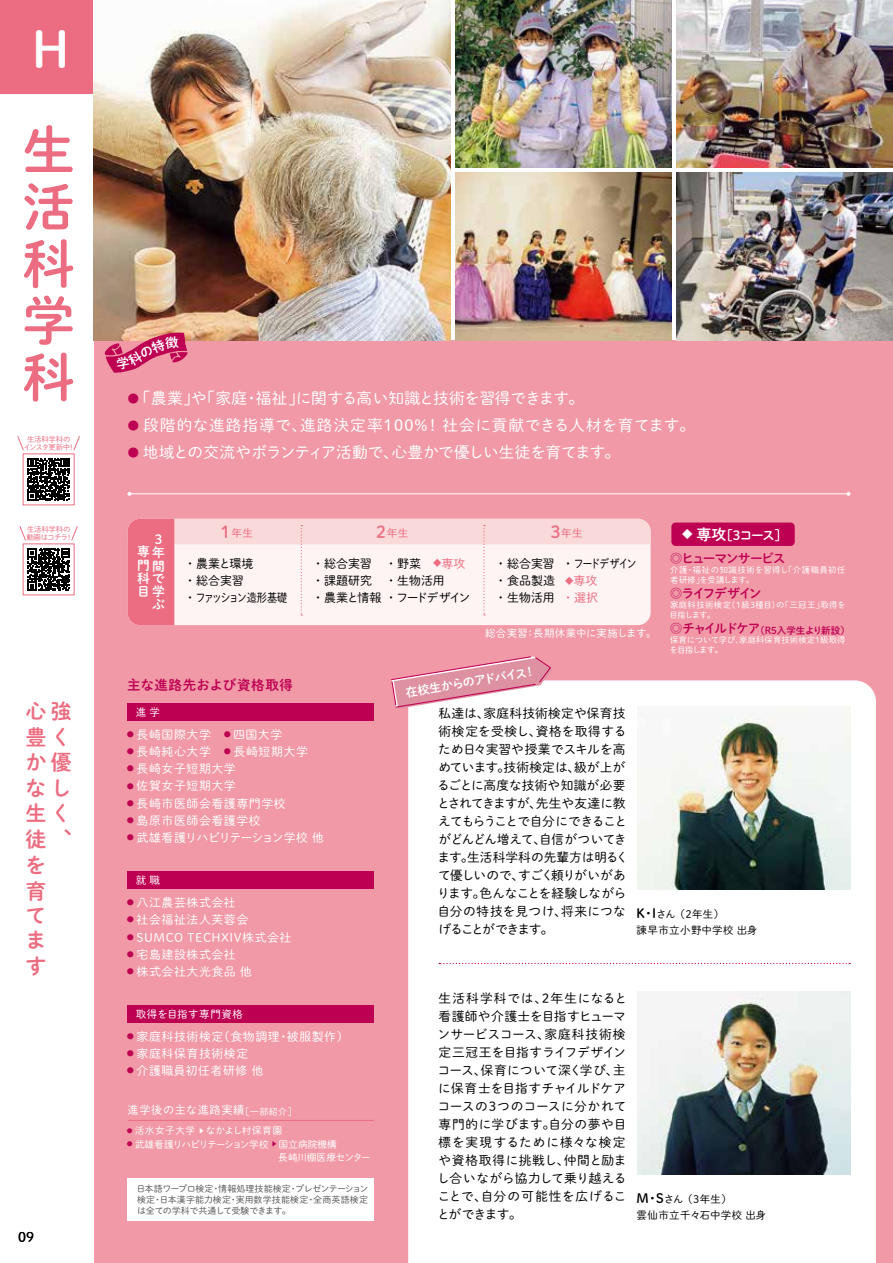
<style>
.page{position:relative;width:893px;height:1263px;background:#fff}
.page>*{position:absolute;margin:0;border:0;box-sizing:border-box;transform-origin:0 0}
.t1{font:52.5px/56.7px "P Shuei M Go Std N B";color:#ec6d81;text-align:justify}
.t2{font:49.2px "P Shuei M Go Std N B";color:#fff}
.t3{font:21px/25.5px "P Shuei M Go Std B";color:#ec6d81}
.t4{font:15.75px "P Shuei M Go Std L";letter-spacing:.04em;color:#fff}
.t5{font:15.75px "P Shuei M Go Std L";letter-spacing:-.015em;color:#fff}
.t6{font:15.75px "P Shuei M Go Std L";letter-spacing:-.02em;color:#fff}
.t7{font:13.5px "P Shuei M Go Std B";letter-spacing:.05em;color:#be0053}
.t8{font:13.5px "P Shuei M Go Std L";color:#000}
.t9{font:12.75px/18px "P Shuei M Go Std L";letter-spacing:-.005em;color:#000}
.t10{font:12.75px/13px "P Shuei M Go Std B";color:#fff;text-align:justify}
.t11{font:12.75px "P Shuei M Go Std B";letter-spacing:-.11em;color:#be0053}
.t12{font:12px "P Shuei M Go Std L";letter-spacing:.04em;color:#fff}
.t13{font:12px/17.2px "P Shuei M Go Std L";color:#000}
.t14{font:12px/17.2px "P Shuei M Go Std L";letter-spacing:-.03em;color:#000}
.t15{font:12px "P Shuei M Go Std L";letter-spacing:-.065em;color:#fff}
.t16{font:12px "P Shuei M Go Std B";color:#fff}
.t17{font:12px "P Shuei M Go Std L";letter-spacing:-.12em;color:#000}
.t18{font:12px/17.2px "P Shuei M Go Std L";color:#ec6d81}
.t19{font:11.25px "P Shuei M Go Std L";letter-spacing:.05em;color:#fff}
.t20{font:10.8px "P Shuei M Go Std L";color:#ec6d81}
.t21{font:10.5px/16.2px "P Shuei M Go Std L";letter-spacing:.04em;color:#000}
.t22{font:10.5px "P Shuei M Go Std L";color:#fff}
.t23{font:10.5px "P Shuei M Go Std L";letter-spacing:.05em;color:#fff}
.t24{font:10.5px "P Shuei M Go Std L";letter-spacing:.03em;color:#fff}
.t25{font:9.75px "P Shuei M Go Std L";letter-spacing:-.035em;color:#fff}
.t26{font:9.75px "P Shuei M Go Std L";letter-spacing:.04em;color:#fff}
.t27{font:9.6px "P Shuei M Go Std B";color:#be0053}
.t28{font:9px/11.2px "P Shuei M Go Std L";letter-spacing:-.005em;color:#595757;text-align:justify}
.t29{font:8.4px/9.8px "P Shuei M Go Std L";letter-spacing:.005em;color:#fff}
.t30{font:8.4px/9.8px "P Shuei M Go Std L";letter-spacing:.03em;color:#fff}
.t31{font:7.5px/7.5px "P Shuei M Go Std L";letter-spacing:-.04em;color:#ec6d81}
.s1{font-size:11.85px;color:#be0053}
.s2{font-family:"P Shuei M Go Std B";font-size:16.5px}
.s3{font-size:8.4px;color:#ec6d81}
.s4{color:#ec6d81}
.s5{font-size:8.4px}
.s6{font-family:"P Shuei M Go Std L";font-size:10.5px}
.s7{font-size:15px}
.s8{font-size:12.75px}
.s9{font-size:9px}
.s10{font-family:"P Shuei M Go Std B";font-size:12.75px}
</style>
<div class="page">
<div style="left:0;top:340px;width:893px;height:923px;background:#f199a7"></div>
<div style="left:0;top:0;width:94px;height:1263px;background:#fff"></div>
<div style="left:0;top:0;width:94px;height:94px;background:#ec6d81"></div>
<div style="left:408px;top:680px;width:468px;height:583px;background:#fff"></div>
<svg style="left:128px;top:519px;width:523px;height:106px;background:#fbe1e3"></svg>
<div style="left:671px;top:523px;width:124px;height:23px;background:#be0053;border-radius:4px"></div>
<div style="left:128px;top:703px;width:246px;height:17px;background:#be0053"></div>
<div style="left:128px;top:871px;width:246px;height:17px;background:#be0053"></div>
<div style="left:128px;top:1005px;width:246px;height:17px;background:#be0053"></div>
<div style="left:128px;top:1178px;width:246px;height:42px;background:#fff"></div>
<hr style="left:129px;top:493px;width:719px;height:1px;background:#fff">
<svg style="left:846px;top:492px;width:4px;height:4px"></svg>
<hr style="left:128px;top:1120px;width:246px;height:1px;background:#ec6d81">
<svg style="left:28px;top:548px;width:42px;height:43px"></svg>
<svg style="left:71px;top:526px;width:7px;height:15px"></svg>
<svg style="left:19px;top:526px;width:7px;height:15px"></svg>
<div style="left:23px;top:454px;width:51px;height:51px;border:1px solid #ec6d81"></div>
<svg style="left:73px;top:436px;width:7px;height:15px"></svg>
<svg style="left:17px;top:436px;width:7px;height:15px"></svg>
<svg style="left:27px;top:458px;width:43px;height:43px"></svg>
<img style="left:94px;top:0;width:357px;height:340px">
<img style="left:455px;top:0;width:217px;height:168px">
<img style="left:455px;top:172px;width:217px;height:168px">
<img style="left:676px;top:0;width:217px;height:168px">
<img style="left:676px;top:172px;width:217px;height:168px">
<img style="left:638px;top:707px;width:212px;height:182px">
<img style="left:638px;top:991px;width:212px;height:183px">
<svg style="left:439px;top:963px;width:411px;height:1px"></svg>
<svg style="left:391px;top:656px;width:161px;height:53px"></svg>
<svg style="left:105px;top:332px;width:83px;height:41px"></svg>
<h2 class="t2" style="left:32px;top:13px;width:39px">H</h2>
<h1 class="t1" style="left:22px;top:120px;width:52px">生活科学科</h1>
<p class="t31" style="left:24px;top:435px;width:53px;text-align:center">生活科学科のインスタ更新中！</p>
<p class="t31" style="left:26px;top:525px;width:48px">生活科学科の動画はコチラ！</p>
<h3 class="t3" style="left:25px;top:698px;width:47px">心強豊くか優なし生く徒、を<br>育<br>て<br>ま<br>す</h3>
<p class="t8" style="left:18px;top:1227px;width:17px">09</p>
<p class="t6" style="left:127px;top:387px;width:458px"><span class="s1">●</span>「農業」や「家庭・福祉」に関する高い知識と技術を習得できます。</p>
<p class="t4" style="left:127px;top:414px;width:569px"><span class="s1">●</span> 段階的な進路指導で、進路決定率１００％！ 社会に貢献できる人材を育てます。</p>
<p class="t5" style="left:127px;top:441px;width:494px"><span class="s1">●</span> 地域との交流やボランティア活動で、心豊かで優しい生徒を育てます。</p>
<p class="t10" style="left:155px;top:532px;width:9px">3</p>
<p class="t10" style="left:137px;top:545px;width:29px">専年門間科で目学</p>
<p class="t10" style="left:152px;top:597px;width:14px">ぶ</p>
<p class="t20" style="left:221px;top:525px;width:34px"><span class="s2">1</span>年生</p>
<p class="t14" style="left:184px;top:554px;width:105px">・ 農業と環境<br>・ 総合実習<br>・ ファッション造形基礎</p>
<p class="t20" style="left:376px;top:525px;width:34px"><span class="s2">2</span>年生</p>
<p class="t13" style="left:312px;top:554px;width:160px">・ 総合実習<br>・ 課題研究<br>・ 農業と情報・ フードデザイン</p>
<p class="t13" style="left:385px;top:554px;width:82px">・ 野菜　<span class="s3">◆</span><span class="s4">専攻</span>・ 生物活用</p>
<p class="t20" style="left:551px;top:525px;width:34px"><span class="s2">3</span>年生</p>
<p class="t13" style="left:495px;top:554px;width:62px;text-align:justify">・ 総合実習・ 食品製造・ 生物活用</p>
<p class="t17" style="left:562px;top:555px;width:76px">・ フードデザイン</p>
<p class="t18" style="left:562px;top:571px;width:38px"><span class="s5">◆</span>専攻・ 選択</p>
<p class="t22" style="left:485px;top:626px;width:173px">総合実習：長期休業中に実施します。</p>
<p class="t10" style="left:682px;top:528px;width:107px"><span class="s6">◆</span> <span class="s7">専攻</span>［3コース］</p>
<p class="t11" style="left:670px;top:548px;width:117px">◎ヒューマンサービス</p>
<p class="t30" style="left:670px;top:564px;width:177px">介護・福祉の知識技術を習得し「介護職員初任者研修」を受講します。</p>
<p class="t11" style="left:670px;top:584px;width:93px">◎ライフデザイン</p>
<p class="t29" style="left:669px;top:600px;width:178px">家庭科技術検定（１級３種目）の「三冠王」取得を目指します。</p>
<p class="t27" style="left:670px;top:623px;width:181px"><span class="s8">◎チャイルドケア</span>（R5入学生より新設）</p>
<p class="t29" style="left:670px;top:635px;width:177px">保育について学び、家庭科保育技術検定1級取得を目指します。</p>
<p class="t7" style="left:127px;top:675px;width:168px">主な進路先および資格取得</p>
<p class="t24" style="left:136px;top:704px;width:26px">進学</p>
<p class="t12" style="left:127px;top:725px;width:157px"><sup>●</sup> 長崎国際大学　<sup>●</sup> 四国大学</p>
<p class="t12" style="left:127px;top:743px;width:183px"><sup>●</sup> 長崎純心大学　<sup>●</sup> 長崎短期大学</p>
<p class="t12" style="left:127px;top:760px;width:111px"><sup>●</sup> 長崎女子短期大学</p>
<p class="t12" style="left:127px;top:777px;width:111px"><sup>●</sup> 佐賀女子短期大学</p>
<p class="t12" style="left:127px;top:794px;width:160px"><sup>●</sup> 長崎市医師会看護専門学校</p>
<p class="t12" style="left:127px;top:812px;width:135px"><sup>●</sup> 島原市医師会看護学校</p>
<p class="t15" style="left:127px;top:829px;width:199px"><sup>●</sup> 武雄看護リハビリテーション学校 他</p>
<p class="t24" style="left:136px;top:872px;width:26px">就職</p>
<p class="t12" style="left:127px;top:894px;width:111px"><sup>●</sup> 八江農芸株式会社</p>
<p class="t12" style="left:127px;top:911px;width:123px"><sup>●</sup> 社会福祉法人芙蓉会</p>
<p class="t12" style="left:127px;top:928px;width:166px"><sup>●</sup> SUMCO TECHXIV株式会社</p>
<p class="t12" style="left:127px;top:945px;width:111px"><sup>●</sup> 宅島建設株式会社</p>
<p class="t12" style="left:127px;top:963px;width:127px"><sup>●</sup> 株式会社大光食品 他</p>
<p class="t23" style="left:136px;top:1006px;width:109px">取得を目指す専門資格</p>
<p class="t12" style="left:127px;top:1027px;width:223px"><sup>●</sup> 家庭科技術検定（食物調理・被服製作）</p>
<p class="t12" style="left:127px;top:1045px;width:123px"><sup>●</sup> 家庭科保育技術検定</p>
<p class="t12" style="left:127px;top:1062px;width:138px"><sup>●</sup> 介護職員初任者研修 他</p>
<p class="t19" style="left:128px;top:1102px;width:171px">進学後の主な進路実績<span class="s9">［一部紹介］</span></p>
<p class="t26" style="left:127px;top:1123px;width:157px"><sup>●</sup> 活水女子大学 <sup>▶</sup> なかよし村保育園</p>
<p class="t25" style="left:127px;top:1137px;width:212px"><sup>●</sup> 武雄看護リハビリテーション学校 <sup>▶</sup> 国立病院機構</p>
<p class="t28" style="left:136px;top:1182px;width:234px">日本語ワープロ検定・情報処理技能検定・プレゼンテーション検定・日本漢字能力検定・実用数学技能検定・全商英語検定は全ての学科で共通して受験できます。</p>
<p class="t16" style="left:404px;top:683px;width:133px;rotate:-9deg">在校生からのアドバイス！</p>
<p class="t9" style="left:437px;top:704px;width:193px">私達は、家庭科技術検定や保育技術検定を受検し、資格を取得するため日々実習や授業でスキルを高めています。技術検定は、級が上がるごとに高度な技術や知識が必要とされてきますが、先生や友達に教えてもらうことで自分にできることがどんどん増えて、自信がついてきます。生活科学科の先輩方は明るくて優しいので、すごく頼りがいがあります。色んなことを経験しながら自分の特技を見つけ、将来につなげることができます。</p>
<p class="t21" style="left:635px;top:905px;width:124px"><span class="s10">Ｋ・Ｉ</span>さん（2年生）<br>諫早市立小野中学校 出身</p>
<p class="t9" style="left:437px;top:988px;width:191px;text-align:justify">生活科学科では、2年生になると看護師や介護士を目指すヒューマンサービスコース、家庭科技術検定三冠王を目指すライフデザインコース、保育について深く学び、主に保育士を目指すチャイルドケアコースの３つのコースに分かれて専門的に学びます。自分の夢や目標を実現するために様々な検定や資格取得に挑戦し、仲間と励まし合いながら協力して乗り越えることで、自分の可能性を広げることができます。</p>
<p class="t21" style="left:636px;top:1190px;width:131px"><span class="s10">M・S</span>さん（3年生）<br>雲仙市立千々石中学校 出身</p>
</div>
